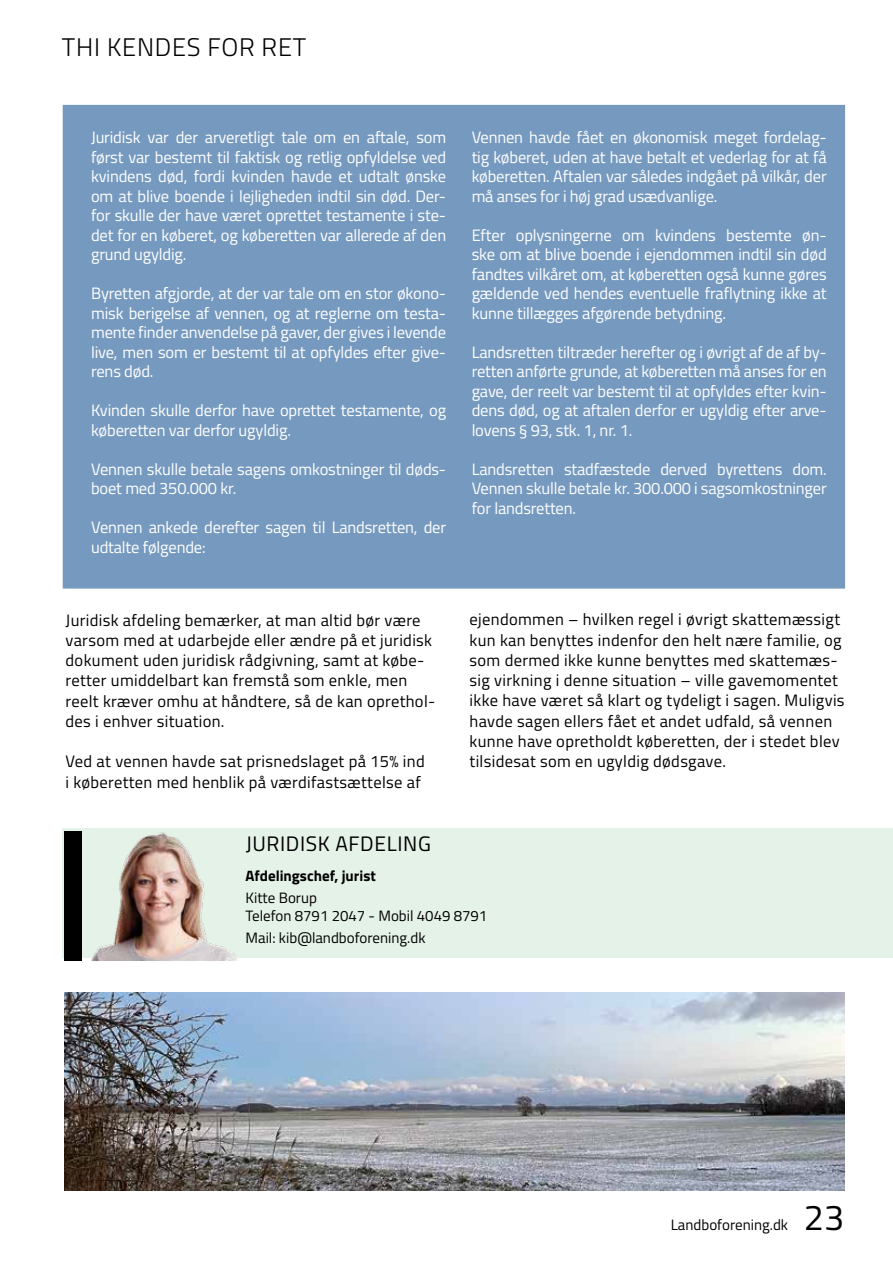
<style>
.page{position:relative;width:893px;height:1263px;background:#fff}
.page>*{position:absolute;margin:0;border:0;box-sizing:border-box;transform-origin:0 0}
.t1{font:36px "Titillium";color:#000}
.t2{font:300 25.5px "Titillium";letter-spacing:.03em;color:#000}
.t3{font:21px "Titillium";letter-spacing:.03em;color:#000}
.t4{font:16.5px/19.5px "Titillium";letter-spacing:-.01em;color:#fff;text-align:justify}
.t5{font:16.5px/20.2px "Titillium";letter-spacing:.02em;color:#000}
.t6{font:15px/18px "Titillium";color:#000}
.t7{font:700 15px "Titillium";color:#000}
</style>
<div class="page">
<div style="left:63px;top:828px;width:830px;height:130px;background:#e5f2e8"></div>
<div style="left:65px;top:831px;width:17px;height:130px;background:#000"></div>
<img style="left:91px;top:832px;width:146px;height:129px">
<div style="left:63px;top:105px;width:782px;height:484px;background:#769abf;border:2px solid #769abf"></div>
<img style="left:65px;top:992px;width:779px;height:199px">
<h2 class="t2" style="left:62px;top:29px;width:246px">THI KENDES FOR RET</h2>
<p class="t4" style="left:91px;top:127px;width:357px">Juridisk var der arveretligt tale om en aftale, som først var bestemt til faktisk og retlig opfyldelse ved kvindens død, fordi kvinden havde et udtalt ønske om at blive boende i lejligheden indtil sin død. Der&shy;for skulle der have været oprettet testamente i ste&shy;det for en køberet, og køberetten var allerede af den grund ugyldig.</p>
<p class="t4" style="left:91px;top:283px;width:357px">Byretten afgjorde, at der var tale om en stor økono&shy;misk berigelse af vennen, og at reglerne om testa&shy;mente finder anvendelse på gaver, der gives i levende live, men som er bestemt til at opfyldes efter give&shy;rens død.</p>
<p class="t4" style="left:91px;top:400px;width:357px">Kvinden skulle derfor have oprettet testamente, og køberetten var derfor ugyldig.</p>
<p class="t4" style="left:91px;top:458px;width:357px">Vennen skulle betale sagens omkostninger til døds&shy;boet med 350.000 kr.</p>
<p class="t4" style="left:91px;top:517px;width:357px">Vennen ankede derefter sagen til Landsretten, der udtalte følgende:</p>
<p class="t5" style="left:66px;top:609px;width:371px">Juridisk afdeling bemærker, at man altid bør være varsom med at udarbejde eller ændre på et juridisk dokument uden juridisk rådgivning, samt at købe&shy;retter umiddelbart kan fremstå som enkle, men reelt kræver omhu at håndtere, så de kan oprethol&shy;des i enhver situation.</p>
<p class="t5" style="left:66px;top:750px;width:361px">Ved at vennen havde sat prisnedslaget på 15% ind i køberetten med henblik på værdifastsættelse af</p>
<p class="t4" style="left:472px;top:127px;width:357px">Vennen havde fået en økonomisk meget fordelag&shy;tig køberet, uden at have betalt et vederlag for at få køberetten. Aftalen var således indgået på vilkår, der må anses for i høj grad usædvanlige.</p>
<p class="t4" style="left:472px;top:224px;width:357px">Efter oplysningerne om kvindens bestemte øn&shy;ske om at blive boende i ejendommen indtil sin død fandtes vilkåret om, at køberetten også kunne gøres gældende ved hendes eventuelle fraflytning ikke at kunne tillægges afgørende betydning.</p>
<p class="t4" style="left:472px;top:341px;width:357px;text-align:left">Landsretten tiltræder herefter og i øvrigt af de af by&shy;retten anførte grunde, at køberetten må anses for en gave, der reelt var bestemt til at opfyldes efter kvin&shy;dens død, og at aftalen derfor er ugyldig efter arve&shy;lovens § 93, stk. 1, nr. 1.</p>
<p class="t4" style="left:472px;top:458px;width:357px">Landsretten stadfæstede derved byrettens dom.<br>Vennen skulle betale kr. 300.000 i sagsomkostninger for landsretten.</p>
<p class="t5" style="left:470px;top:609px;width:377px">ejendommen – hvilken regel i øvrigt skattemæssigt kun kan benyttes indenfor den helt nære familie, og som dermed ikke kunne benyttes med skattemæs&shy;sig virkning i denne situation – ville gavemomentet ikke have været så klart og tydeligt i sagen. Muligvis havde sagen ellers fået et andet udfald, så vennen kunne have opretholdt køberetten, der i stedet blev tilsidesat som en ugyldig dødsgave.</p>
<p class="t3" style="left:246px;top:828px;width:187px">JURIDISK AFDELING</p>
<p class="t7" style="left:246px;top:864px;width:132px">Afdelingschef, jurist</p>
<p class="t6" style="left:246px;top:888px;width:243px">Kitte Borup<br>Telefon 8791 2047 - Mobil 4049 8791</p>
<p class="t6" style="left:246px;top:928px;width:182px">Mail: kib@landboforening.dk</p>
<p class="t6" style="left:671px;top:1214px;width:119px">Landboforening.dk</p>
<h1 class="t1" style="left:804px;top:1191px;width:42px">23</h1>
</div>
